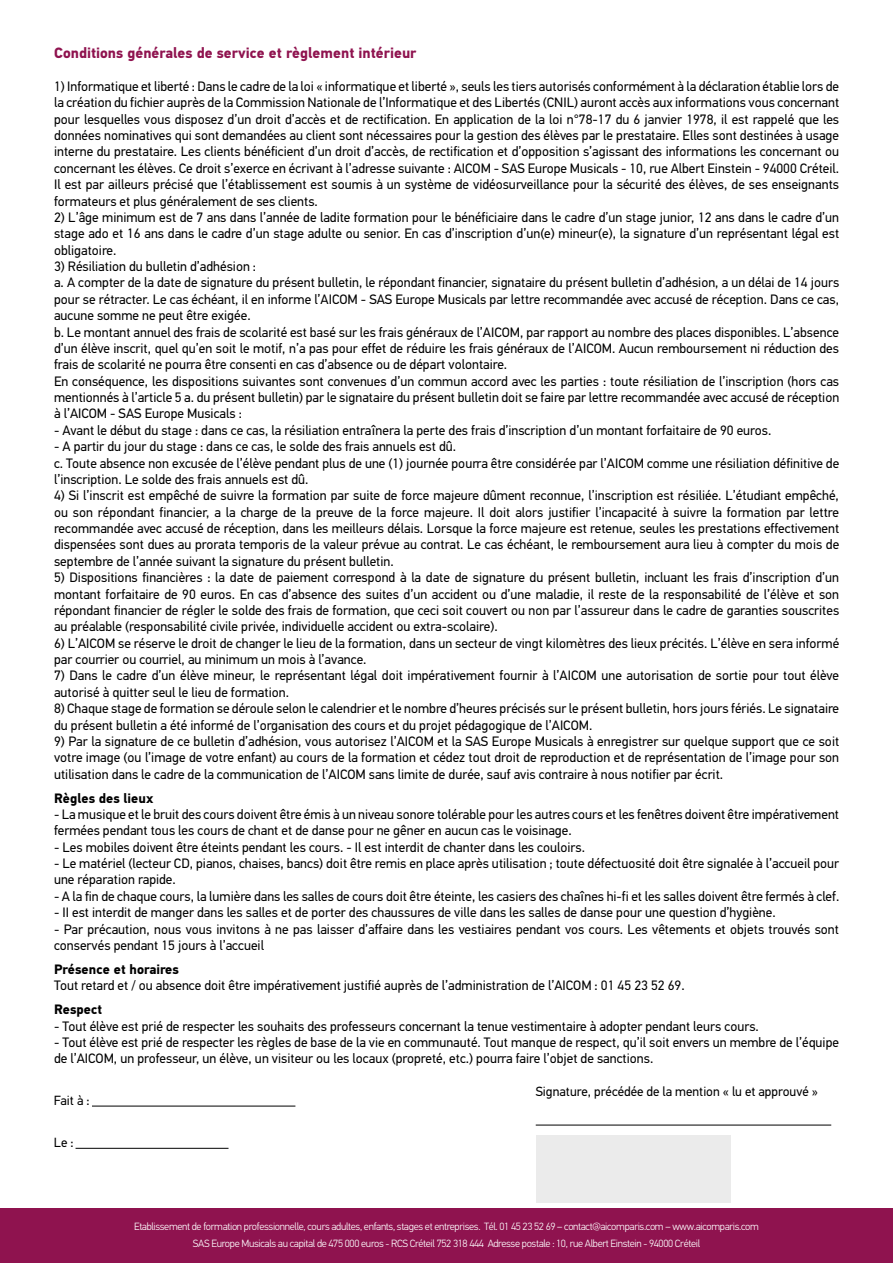
<style>
.page{position:relative;width:893px;height:1263px;background:#fff}
.page>*{position:absolute;margin:0;border:0;box-sizing:border-box;transform-origin:0 0}
.t1{font:700 15px "PFDIN Text Pro";color:#8f134f}
.t2{font:13.65px/16.4px "PFDIN Text Pro";color:#000;text-align:justify}
.t3{font:700 13.65px "PFDIN Text Pro";color:#000}
.t4{font:13.35px "PFDIN Text Pro";color:#000}
.t5{font:300 10.5px "PFDIN Text Pro";letter-spacing:-.03em;color:#fff}
</style>
<div class="page">
<div style="left:0;top:1209px;width:893px;height:54px;background:#8f134f"></div>
<hr style="left:92px;top:1106px;width:203px;height:1px;background:#000">
<hr style="left:76px;top:1148px;width:153px;height:1px;background:#000">
<div style="left:536px;top:1135px;width:194px;height:67px;background:#ebebeb"></div>
<hr style="left:536px;top:1124px;width:295px;height:1px;background:#000">
<p class="t1" style="left:54px;top:44px;width:364px">Conditions générales de service et règlement intérieur</p>
<p class="t2" style="left:54px;top:78px;width:787px">1) Informatique et liberté : Dans le cadre de la loi « informatique et liberté », seuls les tiers autorisés conformément à la déclaration établie lors de la création du fichier auprès de la Commission Nationale de l’Informatique et des Libertés (CNIL) auront accès aux informations vous concernant pour lesquelles vous disposez d’un droit d’accès et de rectification. En application de la loi n°78-17 du 6 janvier 1978, il est rappelé que les données nominatives qui sont demandées au client sont nécessaires pour la gestion des élèves par le prestataire. Elles sont destinées à usage interne du prestataire. Les clients bénéficient d’un droit d’accès, de rectification et d’opposition s’agissant des informations les concernant ou concernant les élèves. Ce droit s’exerce en écrivant à l’adresse suivante : AICOM - SAS Europe Musicals - 10, rue Albert Einstein - 94000 Créteil.<br>Il est par ailleurs précisé que l’établissement est soumis à un système de vidéosurveillance pour la sécurité des élèves, de ses enseignants formateurs et plus généralement de ses clients.</p>
<p class="t2" style="left:54px;top:209px;width:787px">2) L’âge minimum est de 7 ans dans l’année de ladite formation pour le bénéficiaire dans le cadre d’un stage junior, 12 ans dans le cadre d’un stage ado et 16 ans dans le cadre d’un stage adulte ou senior. En cas d’inscription d’un(e) mineur(e), la signature d’un représentant légal est obligatoire.</p>
<p class="t2" style="left:54px;top:258px;width:204px">3) Résiliation du bulletin d’adhésion :</p>
<p class="t2" style="left:54px;top:275px;width:787px">a. A compter de la date de signature du présent bulletin, le répondant financier, signataire du présent bulletin d’adhésion, a un délai de 14 jours pour se rétracter. Le cas échéant, il en informe l’AICOM - SAS Europe Musicals par lettre recommandée avec accusé de réception. Dans ce cas, aucune somme ne peut être exigée.</p>
<p class="t2" style="left:54px;top:324px;width:786px">b. Le montant annuel des frais de scolarité est basé sur les frais généraux de l’AICOM, par rapport au nombre des places disponibles. L’absence d’un élève inscrit, quel qu’en soit le motif, n’a pas pour effet de réduire les frais généraux de l’AICOM. Aucun remboursement ni réduction des frais de scolarité ne pourra être consenti en cas d’absence ou de départ volontaire.</p>
<p class="t2" style="left:54px;top:373px;width:787px">En conséquence, les dispositions suivantes sont convenues d’un commun accord avec les parties : toute résiliation de l’inscription (hors cas mentionnés à l’article 5 a. du présent bulletin) par le signataire du présent bulletin doit se faire par lettre recommandée avec accusé de réception à l’AICOM - SAS Europe Musicals :</p>
<p class="t2" style="left:54px;top:422px;width:719px">- Avant le début du stage : dans ce cas, la résiliation entraînera la perte des frais d’inscription d’un montant forfaitaire de 90 euros.</p>
<p class="t2" style="left:54px;top:438px;width:404px">- A partir du jour du stage : dans ce cas, le solde des frais annuels est dû.</p>
<p class="t2" style="left:54px;top:455px;width:787px">c. Toute absence non excusée de l’élève pendant plus de une (1) journée pourra être considérée par l’AICOM comme une résiliation définitive de l’inscription. Le solde des frais annuels est dû.</p>
<p class="t2" style="left:54px;top:488px;width:787px">4) Si l’inscrit est empêché de suivre la formation par suite de force majeure dûment reconnue, l’inscription est résiliée. L’étudiant empêché, ou son répondant financier, a la charge de la preuve de la force majeure. Il doit alors justifier l’incapacité à suivre la formation par lettre recommandée avec accusé de réception, dans les meilleurs délais. Lorsque la force majeure est retenue, seules les prestations effectivement dispensées sont dues au prorata temporis de la valeur prévue au contrat. Le cas échéant, le remboursement aura lieu à compter du mois de septembre de l’année suivant la signature du présent bulletin.</p>
<p class="t2" style="left:54px;top:569px;width:787px">5) Dispositions financières : la date de paiement correspond à la date de signature du présent bulletin, incluant les frais d’inscription d’un montant forfaitaire de 90 euros. En cas d’absence des suites d’un accident ou d’une maladie, il reste de la responsabilité de l’élève et son répondant financier de régler le solde des frais de formation, que ceci soit couvert ou non par l’assureur dans le cadre de garanties souscrites au préalable (responsabilité civile privée, individuelle accident ou extra-scolaire).</p>
<p class="t2" style="left:54px;top:635px;width:787px">6) L’AICOM se réserve le droit de changer le lieu de la formation, dans un secteur de vingt kilomètres des lieux précités. L’élève en sera informé par courrier ou courriel, au minimum un mois à l’avance.</p>
<p class="t2" style="left:54px;top:668px;width:786px">7) Dans le cadre d’un élève mineur, le représentant légal doit impérativement fournir à l’AICOM une autorisation de sortie pour tout élève autorisé à quitter seul le lieu de formation.</p>
<p class="t2" style="left:54px;top:700px;width:787px">8) Chaque stage de formation se déroule selon le calendrier et le nombre d’heures précisés sur le présent bulletin, hors jours fériés. Le signataire du présent bulletin a été informé de l’organisation des cours et du projet pédagogique de l’AICOM.</p>
<p class="t2" style="left:54px;top:733px;width:787px">9) Par la signature de ce bulletin d’adhésion, vous autorisez l’AICOM et la SAS Europe Musicals à enregistrer sur quelque support que ce soit votre image (ou l’image de votre enfant) au cours de la formation et cédez tout droit de reproduction et de représentation de l’image pour son utilisation dans le cadre de la communication de l’AICOM sans limite de durée, sauf avis contraire à nous notifier par écrit.</p>
<p class="t3" style="left:54px;top:790px;width:101px">Règles des lieux</p>
<p class="t2" style="left:54px;top:806px;width:786px">- La musique et le bruit des cours doivent être émis à un niveau sonore tolérable pour les autres cours et les fenêtres doivent être impérativement fermées pendant tous les cours de chant et de danse pour ne gêner en aucun cas le voisinage.</p>
<p class="t2" style="left:54px;top:839px;width:532px">- Les mobiles doivent être éteints pendant les cours. - Il est interdit de chanter dans les couloirs.</p>
<p class="t2" style="left:54px;top:855px;width:787px">- Le matériel (lecteur CD, pianos, chaises, bancs) doit être remis en place après utilisation ; toute défectuosité doit être signalée à l’accueil pour une réparation rapide.</p>
<p class="t2" style="left:54px;top:888px;width:787px">- A la fin de chaque cours, la lumière dans les salles de cours doit être éteinte, les casiers des chaînes hi-fi et les salles doivent être fermés à clef.</p>
<p class="t2" style="left:54px;top:904px;width:723px">- II est interdit de manger dans les salles et de porter des chaussures de ville dans les salles de danse pour une question d’hygiène.</p>
<p class="t2" style="left:54px;top:921px;width:786px">- Par précaution, nous vous invitons à ne pas laisser d’affaire dans les vestiaires pendant vos cours. Les vêtements et objets trouvés sont conservés pendant 15 jours à l’accueil</p>
<p class="t3" style="left:54px;top:961px;width:126px">Présence et horaires</p>
<p class="t2" style="left:54px;top:977px;width:632px">Tout retard et / ou absence doit être impérativement justifié auprès de l’administration de l’AICOM : 01 45 23 52 69.</p>
<p class="t3" style="left:54px;top:1001px;width:49px">Respect</p>
<p class="t2" style="left:54px;top:1018px;width:706px">- Tout élève est prié de respecter les souhaits des professeurs concernant la tenue vestimentaire à adopter pendant leurs cours.</p>
<p class="t2" style="left:54px;top:1034px;width:786px">- Tout élève est prié de respecter les règles de base de la vie en communauté. Tout manque de respect, qu’il soit envers un membre de l’équipe de l’AICOM, un professeur, un élève, un visiteur ou les locaux (propreté, etc.) pourra faire l’objet de sanctions.</p>
<p class="t4" style="left:54px;top:1093px;width:37px">Fait à :</p>
<p class="t4" style="left:54px;top:1134px;width:21px">Le :</p>
<p class="t4" style="left:536px;top:1083px;width:284px">Signature, précédée de la mention « lu et approuvé »</p>
<p class="t5" style="left:134px;top:1221px;width:626px">Etablissement de formation professionnelle, cours adultes, enfants, stages et entreprises. Tél. 01 45 23 52 69 – contact@aicomparis.com – www.aicomparis.com</p>
<p class="t5" style="left:193px;top:1237px;width:509px">SAS Europe Musicals au capital de 475 000 euros - RCS Créteil 752 318 444 Adresse postale : 10, rue Albert Einstein - 94000 Créteil</p>
</div>
